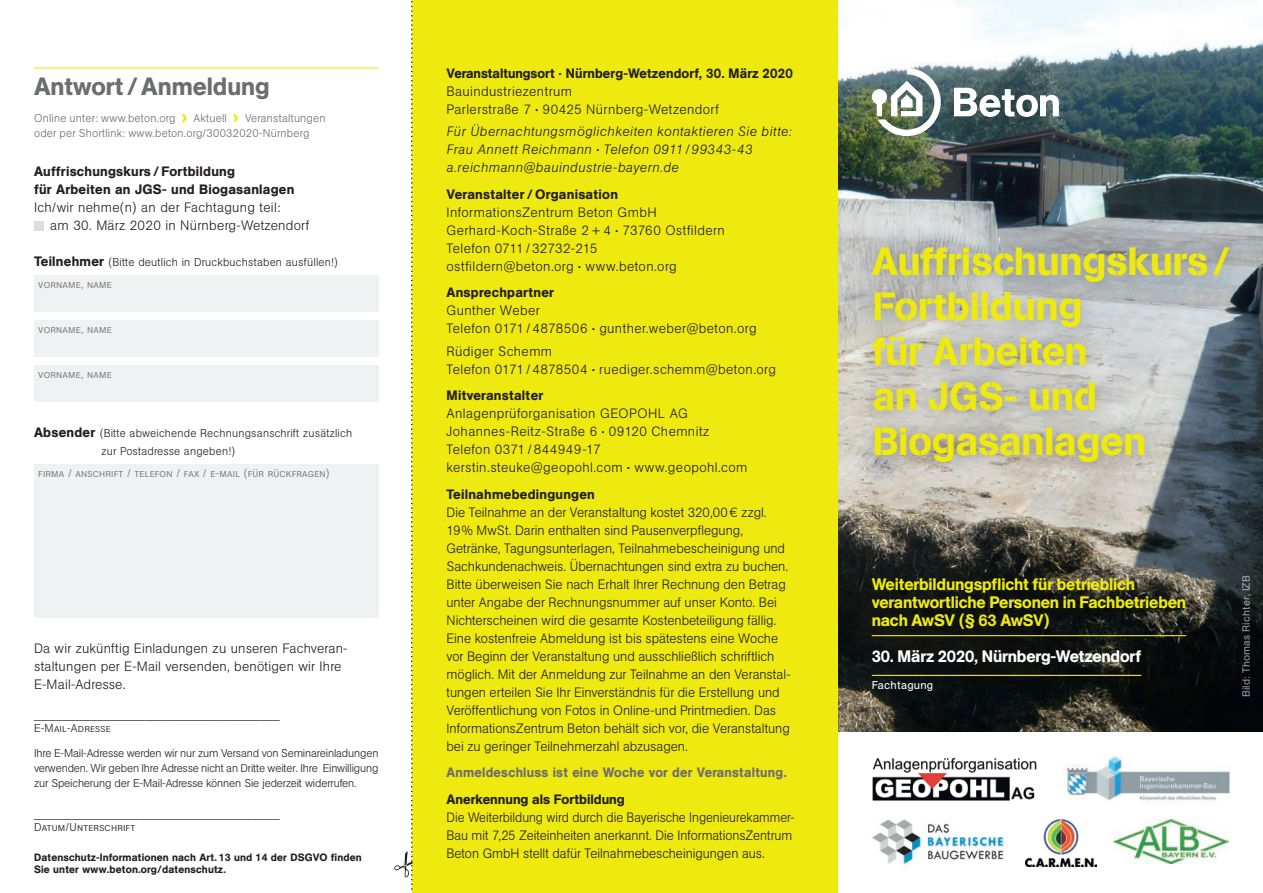
<style>
.page{position:relative;width:1263px;height:893px;background:#fff}
.page>*{position:absolute;margin:0;border:0;box-sizing:border-box;transform-origin:0 0}
.t1{font:39px/45px "AG Book Std Stencil";letter-spacing:-.01em;color:#eee90f}
.t2{font:500 24.75px "AG Book Pro";color:#6c6d70}
.t3{font:500 16.5px/18px "AG Book Pro";letter-spacing:-.01em;color:#eee90f}
.t4{font:500 16.5px "AG Book Pro";letter-spacing:-.01em;color:#fff}
.t5{font:300 13.5px/18px "AG Book Pro";color:#231f20}
.t6{font:300 13.5px/18px "AG Book Pro";letter-spacing:.03em;color:#231f20}
.t7{font:500 13.5px/18px "AG Book Pro";letter-spacing:.02em;color:#231f20}
.t8{font:300 13.5px/18px "AG Book Pro";color:#231f20;scale:.94 1}
.t9{font:italic 300 13.5px/18px "AG Book Pro";letter-spacing:.035em;color:#231f20}
.t10{font:300 13.5px/18px "AG Book Pro";letter-spacing:.025em;color:#231f20}
.t11{font:300 13.5px/18px "AG Book Pro";letter-spacing:.02em;color:#231f20}
.t12{font:500 13.5px "AG Book Pro";letter-spacing:.02em;color:#6c6d70}
.t13{font:500 13.5px "AG Book Pro";color:#231f20}
.t14{font:300 11.25px/15px "AG Book Pro";letter-spacing:.02em;color:#231f20;text-align:justify}
.t15{font:300 11.25px/15px "AG Book Pro";letter-spacing:.02em;color:#6c6d70}
.t16{font:11.25px "AG Book Pro";letter-spacing:.02em;color:#fff}
.t17{font:500 10.5px/12.6px "AG Book Pro";letter-spacing:.015em;color:#231f20}
.t18{font:10.5px "AG Book Pro";letter-spacing:.02em;color:#fff}
.s1{font-family:"AG Book Std Stencil";font-weight:400;font-size:24.75px;color:#eee90f}
.s2{font-weight:500;font-size:13.5px}
</style>
<div class="page">
<img style="left:838px;top:0;width:425px;height:731px">
<div style="left:412px;top:0;width:426px;height:893px;background:#eee90f"></div>
<img style="left:1113px;top:820px;width:116px;height:44px">
<img style="left:1066px;top:753px;width:165px;height:49px">
<img style="left:1025px;top:820px;width:71px;height:46px">
<img style="left:872px;top:819px;width:133px;height:47px">
<img style="left:872px;top:757px;width:165px;height:43px">
<div style="left:854px;top:228px;width:392px;height:253px;background:#231f20;opacity:.4"></div>
<hr style="left:34px;top:67px;width:344px;height:2px;background:#eee90f">
<hr style="left:872px;top:635px;width:314px;height:1px;background:#eee90f">
<hr style="left:872px;top:675px;width:269px;height:1px;background:#eee90f">
<img style="left:872px;top:68px;width:69px;height:68px">
<svg style="left:954px;top:88px;width:105px;height:29px"></svg>
<div style="left:34px;top:221px;width:9px;height:9px;background:#dcdddf"></div>
<div style="left:34px;top:465px;width:344px;height:153px;background:#f0f1f2"></div>
<div style="left:34px;top:275px;width:344px;height:36px;background:#f0f1f2"></div>
<div style="left:34px;top:321px;width:344px;height:36px;background:#f0f1f2"></div>
<div style="left:34px;top:366px;width:344px;height:36px;background:#f0f1f2"></div>
<svg style="left:394px;top:1px;width:19px;height:892px"></svg>
<h2 class="t2" style="left:34px;top:70px;width:237px">Antwort /Anmeldung</h2>
<p class="t15" style="left:34px;top:110px;width:293px">Online unter: www.beton.org <span class="s1">›</span> Aktuell <span class="s1">›</span> Veranstaltungen oder per Shortlink: www.beton.org/30032020-Nürnberg</p>
<p class="t7" style="left:34px;top:162px;width:262px">Auffrischungskurs / Fortbildung<br>für Arbeiten an JGS- und Biogasanlagen</p>
<p class="t11" style="left:50px;top:198px;width:260px;text-indent:-16px">Ich/wir nehme(n) an der Fachtagung teil:<br>am 30. März 2020 in Nürnberg-Wetzendorf</p>
<p class="t14" style="left:34px;top:254px;width:305px"><span class="s2">Teilnehmer</span> (Bitte deutlich in Druckbuchstaben ausfüllen!)</p>
<p class="t15" style="left:38px;top:276px;width:75px">vorname, name</p>
<p class="t15" style="left:38px;top:322px;width:75px">vorname, name</p>
<p class="t15" style="left:38px;top:367px;width:75px">vorname, name</p>
<p class="t14" style="left:102px;top:424px;width:252px;line-height:18px;text-indent:-68px"><span class="s2">Absender</span> (Bitte abweichende Rechnungsanschrift zusätzlich zur Postadresse angeben!)</p>
<p class="t15" style="left:38px;top:466px;width:293px">firma / anschrift / telefon / fax / e-mail (für rückfragen)</p>
<p class="t5" style="left:34px;top:639px;width:315px">Da wir zukünftig Einladungen zu unseren Fachveran&shy;staltungen per E-Mail versenden, benötigen wir Ihre<br>E-Mail-Adresse.</p>
<p class="t5" style="left:34px;top:704px;width:247px">___________________________________</p>
<p class="t14" style="left:34px;top:720px;width:78px">E-Mail-Adresse</p>
<p class="t14" style="left:34px;top:745px;width:346px">Ihre E-Mail-Adresse werden wir nur zum Versand von Seminareinladungen verwenden. Wir geben Ihre Adresse nicht an Dritte weiter. Ihre Einwilligung zur Speicherung der E-Mail-Adresse können Sie jederzeit widerrufen.</p>
<p class="t5" style="left:34px;top:803px;width:247px">___________________________________</p>
<p class="t14" style="left:34px;top:819px;width:103px">Datum/Unterschrift</p>
<p class="t17" style="left:34px;top:850px;width:329px">Datenschutz-Informationen nach Art. 13 und 14 der DSGVO finden<br>Sie unter www.beton.org/datenschutz.</p>
<p class="t7" style="left:446px;top:64px;width:348px">Veranstaltungsort · Nürnberg-Wetzendorf, 30. März 2020</p>
<p class="t6" style="left:446px;top:82px;width:274px">Bauindustriezentrum<br>Parlerstraße 7 • 90425 Nürnberg-Wetzendorf</p>
<p class="t9" style="left:446px;top:122px;width:347px">Für Übernachtungsmöglichkeiten kontaktieren Sie bitte:<br>Frau Annett Reichmann • Telefon 0911 /99343-43 a.reichmann@bauindustrie-bayern.de</p>
<p class="t7" style="left:446px;top:185px;width:173px">Veranstalter / Organisation</p>
<p class="t10" style="left:446px;top:203px;width:280px">InformationsZentrum Beton GmbH Gerhard-Koch-Straße 2 + 4 • 73760 Ostfildern Telefon 0711 /32732-215 ostfildern@beton.org • www.beton.org</p>
<p class="t7" style="left:446px;top:283px;width:109px">Ansprechpartner</p>
<p class="t6" style="left:446px;top:301px;width:312px">Gunther Weber<br>Telefon 0171 /4878506 • gunther.weber@beton.org</p>
<p class="t6" style="left:446px;top:342px;width:331px">Rüdiger Schemm<br>Telefon 0171 /4878504 • ruediger.schemm@beton.org</p>
<p class="t7" style="left:446px;top:386px;width:98px">Mitveranstalter</p>
<p class="t6" style="left:446px;top:404px;width:302px">Anlagenprüforganisation GEOPOHL AG Johannes-Reitz-Straße 6 • 09120 Chemnitz Telefon 0371 /844949-17 kerstin.steuke@geopohl.com • www.geopohl.com</p>
<p class="t7" style="left:446px;top:485px;width:150px">Teilnahmebedingungen</p>
<p class="t5" style="left:446px;top:503px;width:346px">Die Teilnahme an der Veranstaltung kostet 320,00€ zzgl.<br>19% MwSt. Darin enthalten sind Pausenverpflegung, Getränke, Tagungsunterlagen, Teilnahmebescheinigung und Sachkundenachweis. Übernachtungen sind extra zu buchen.<br>Bitte überweisen Sie nach Erhalt Ihrer Rechnung den Betrag unter Angabe der Rechnungsnummer auf unser Konto. Bei Nichterscheinen wird die gesamte Kostenbeteiligung fällig.<br>Eine kostenfreie Abmeldung ist bis spätestens eine Woche vor Beginn der Veranstaltung und ausschließlich schriftlich möglich. Mit der Anmeldung zur Teilnahme an den Veranstal&shy;tungen erteilen Sie Ihr Einverständnis für die Erstellung und Veröffentlichung von Fotos in Online-und Printmedien. Das InformationsZentrum Beton behält sich vor, die Veranstaltung bei zu geringer Teilnehmerzahl abzusagen.</p>
<p class="t12" style="left:446px;top:764px;width:342px">Anmeldeschluss ist eine Woche vor der Veranstaltung.</p>
<p class="t13" style="left:446px;top:790px;width:180px">Anerkennung als Fortbildung</p>
<p class="t8" style="left:446px;top:808px;width:372px">Die Weiterbildung wird durch die Bayerische Ingenieurekammer-<br>Bau mit 7,25 Zeiteinheiten anerkannt. Die InformationsZentrum<br>Beton GmbH stellt dafür Teilnahmebescheinigungen aus.</p>
<h1 class="t1" style="left:872px;top:240px;width:360px">Auffrischungskurs/<br>Fortbildung<br>für Arbeiten<br>an JGS- und<br>Biogasanlagen</h1>
<p class="t3" style="left:872px;top:575px;width:316px">Weiterbildungspflicht für betrieblich verantwortliche Personen in Fachbetrieben nach AwSV (§ 63 AwSV)</p>
<p class="t4" style="left:872px;top:646px;width:271px">30. März 2020, Nürnberg-Wetzendorf</p>
<p class="t16" style="left:872px;top:678px;width:63px">Fachtagung</p>
<p class="t18" style="left:1239px;top:697px;width:124px;rotate:-90deg">Bild: Thomas Richter, IZB</p>
</div>
